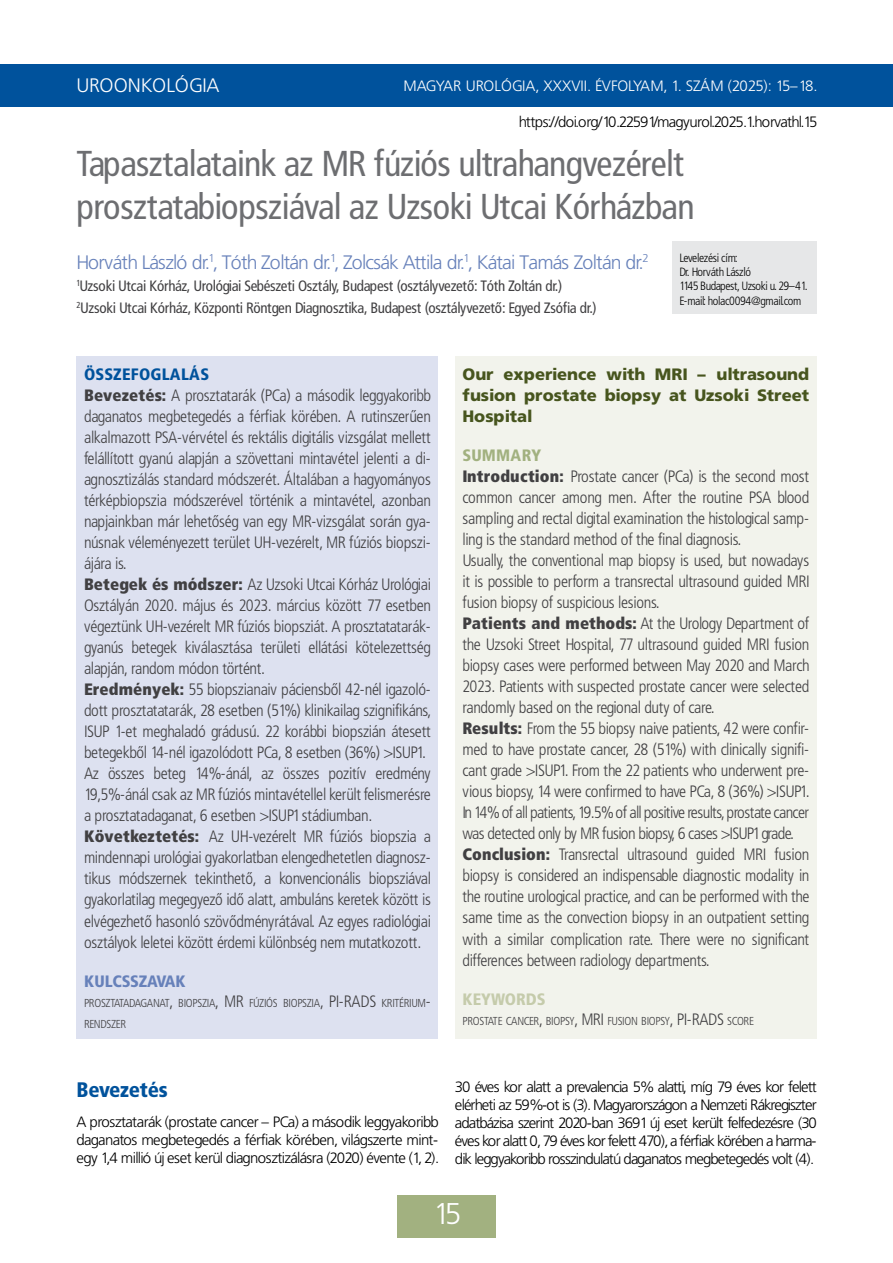
<style>
.page{position:relative;width:893px;height:1263px;background:#fff}
.page>*{position:absolute;margin:0;border:0;box-sizing:border-box;transform-origin:0 0}
.t1{font:36px/43.2px "Frutiger Cn PFL";color:#6d6e71}
.t2{font:30px "Frutiger Lt PFL";color:#fff}
.t3{font:21px "Frutiger Blk Cn PFL";color:#00529c}
.t4{font:19.5px "Frutiger Lt PFL";color:#6781ba}
.t5{font:19.5px "Frutiger Lt PFL";letter-spacing:.04em;color:#fff}
.t6{font:16.5px/21px "Frutiger Lt Cn PFL";letter-spacing:.01em;color:#414042}
.t7{font:16.5px/21px "Frutiger Blk PFL";letter-spacing:.01em;color:#47551e;text-align:justify}
.t8{font:16.5px "Frutiger Blk Cn PFL";letter-spacing:.03em;color:#00529c}
.t9{font:16.5px "Frutiger Blk Cn PFL";letter-spacing:.01em;color:#6781ba}
.t10{font:16.5px "Frutiger Blk Cn PFL";letter-spacing:.01em;color:#c5cbab}
.t11{font:16.5px "Frutiger Blk Cn PFL";letter-spacing:.03em;color:#a2b180}
.t12{font:15px/18px "Frutiger Lt PFL";color:#000;text-align:justify}
.t13{font:15px/22.2px "Frutiger Cn PFL";color:#414042}
.t14{font:15px "Frutiger Lt PFL";letter-spacing:.04em;color:#fff}
.t15{font:12px/14.4px "Frutiger Lt Cn PFL";color:#000}
.t16{font:11.55px/21px "Frutiger Lt Cn PFL";letter-spacing:.01em;color:#414042}
.s1{font-family:"Frutiger X Blk Cn PFL"}
.s2{font-size:16.5px}
</style>
<div class="page">
<div style="left:0;top:64px;width:893px;height:42px;background:#00529c"></div>
<div style="left:398px;top:1195px;width:98px;height:42px;background:#a2b180"></div>
<div style="left:672px;top:241px;width:144px;height:72px;background:#e6e7e8"></div>
<div style="left:77px;top:356px;width:361px;height:683px;background:#dde1f0"></div>
<div style="left:455px;top:356px;width:361px;height:683px;background:#f2f3ec"></div>
<p class="t5" style="left:77px;top:75px;width:144px">UROONKOLÓGIA</p>
<p class="t14" style="left:404px;top:77px;width:414px">MAGYAR UROLÓGIA, XXXVII. ÉVFOLYAM, 1. SZÁM (2025): 15–18.</p>
<p class="t12" style="left:519px;top:113px;width:299px">https://doi.org/10.22591/magyurol.2025.1.horvathl.15</p>
<h1 class="t1" style="left:77px;top:142px;width:619px">Tapasztalataink az MR fúziós ultrahangvezérelt prosztatabiopsziával az Uzsoki Utcai Kórházban</h1>
<p class="t4" style="left:77px;top:251px;width:573px">Horváth László dr.<sup>1</sup>, Tóth Zoltán dr.<sup>1</sup>, Zolcsák Attila dr.<sup>1</sup>, Kátai Tamás Zoltán dr.<sup>2</sup></p>
<p class="t13" style="left:77px;top:275px;width:521px"><sup>1</sup>Uzsoki Utcai Kórház, Urológiai Sebészeti Osztály, Budapest (osztályvezető: Tóth Zoltán dr.)<br><sup>2</sup>Uzsoki Utcai Kórház, Központi Röntgen Diagnosztika, Budapest (osztályvezető: Egyed Zsófia dr.)</p>
<p class="t15" style="left:679px;top:250px;width:129px">Levelezési cím:<br>Dr. Horváth László<br>1145 Budapest, Uzsoki u. 29–41.<br>E-mail: holac0094@gmail.com</p>
<p class="t8" style="left:84px;top:365px;width:126px">ÖSSZEFOGLALÁS</p>
<p class="t6" style="left:84px;top:385px;width:348px"><span class="s1">Bevezetés:</span> A prosztatarák (PCa) a második leggyakoribb daganatos megbetegedés a férfiak körében. A rutinszerűen alkalmazott PSA-vérvétel és rektális digitális vizsgálat mellett felállított gyanú alapján a szövettani mintavétel jelenti a di&shy;agnosztizálás standard módszerét. Általában a hagyományos térképbiopszia módszerével történik a mintavétel, azonban napjainkban már lehetőség van egy MR-vizsgálat során gya&shy;núsnak véleményezett terület UH-vezérelt, MR fúziós biopszi&shy;ájára is.<br><span class="s1">Betegek és módszer:</span> Az Uzsoki Utcai Kórház Urológiai Osztályán 2020. május és 2023. március között 77 esetben végeztünk UH-vezérelt MR fúziós biopsziát. A prosztatatarák&shy;gyanús betegek kiválasztása területi ellátási kötelezettség alapján, random módon történt.<br><span class="s1">Eredmények:</span> 55 biopszianaiv páciensből 42-nél igazoló&shy;dott prosztatatarák, 28 esetben (51%) klinikailag szignifikáns, ISUP 1-et meghaladó grádusú. 22 korábbi biopszián átesett betegekből 14-nél igazolódott PCa, 8 esetben (36%) &gt;ISUP1.<br>Az összes beteg 14%-ánál, az összes pozitív eredmény 19,5%-ánál csak az MR fúziós mintavétellel került felismerésre a prosztatadaganat, 6 esetben &gt;ISUP1 stádiumban.<br><span class="s1">Következtetés:</span> Az UH-vezérelt MR fúziós biopszia a mindennapi urológiai gyakorlatban elengedhetetlen diagnosz&shy;tikus módszernek tekinthető, a konvencionális biopsziával gyakorlatilag megegyező idő alatt, ambuláns keretek között is elvégezhető hasonló szövődményrátával. Az egyes radiológiai osztályok leletei között érdemi különbség nem mutatkozott.</p>
<p class="t9" style="left:84px;top:971px;width:103px">KULCSSZAVAK</p>
<p class="t16" style="left:84px;top:993px;width:348px">PROSZTATADAGANAT<span class="s2">,</span> BIOPSZIA<span class="s2">, MR</span> FÚZIÓS BIOPSZIA<span class="s2">, PI-RADS</span> KRITÉRIUM<span class="s2">-<br></span>RENDSZER</p>
<p class="t7" style="left:462px;top:364px;width:348px">Our experience with MRI – ultrasound fusion prostate biopsy at Uzsoki Street Hospital</p>
<p class="t11" style="left:462px;top:446px;width:80px">SUMMARY</p>
<p class="t6" style="left:462px;top:466px;width:348px"><span class="s1">Introduction:</span> Prostate cancer (PCa) is the second most common cancer among men. After the routine PSA blood sampling and rectal digital examination the histological samp&shy;ling is the standard method of the final diagnosis.<br>Usually, the conventional map biopsy is used, but nowadays it is possible to perform a transrectal ultrasound guided MRI fusion biopsy of suspicious lesions.<br><span class="s1">Patients and methods:</span> At the Urology Department of the Uzsoki Street Hospital, 77 ultrasound guided MRI fusion biopsy cases were performed between May 2020 and March 2023. Patients with suspected prostate cancer were selected randomly based on the regional duty of care.<br><span class="s1">Results:</span> From the 55 biopsy naive patients, 42 were confir&shy;med to have prostate cancer, 28 (51%) with clinically signifi&shy;cant grade &gt;ISUP1. From the 22 patients who underwent pre&shy;vious biopsy, 14 were confirmed to have PCa, 8 (36%) &gt;ISUP1.<br>In 14% of all patients, 19.5% of all positive results, prostate cancer was detected only by MR fusion biopsy, 6 cases &gt;ISUP1 grade.<br><span class="s1">Conclusion:</span> Transrectal ultrasound guided MRI fusion biopsy is considered an indispensable diagnostic modality in the routine urological practice, and can be performed with the same time as the convection biopsy in an outpatient setting with a similar complication rate. There were no significant differences between radiology departments.</p>
<p class="t10" style="left:462px;top:989px;width:84px">KEYWORDS</p>
<p class="t16" style="left:462px;top:1011px;width:292px">PROSTATE CANCER<span class="s2">,</span> BIOPSY<span class="s2">, MRI</span> FUSION BIOPSY<span class="s2">, PI-RADS</span> SCORE</p>
<p class="t3" style="left:77px;top:1077px;width:93px">Bevezetés</p>
<p class="t12" style="left:77px;top:1113px;width:363px">A prosztatarák (prostate cancer – PCa) a második leggyakoribb daganatos megbetegedés a férfiak körében, világszerte mint&shy;egy 1,4 millió új eset kerül diagnosztizálásra (2020) évente (1, 2).</p>
<p class="t12" style="left:455px;top:1078px;width:363px">30 éves kor alatt a prevalencia 5% alatti, míg 79 éves kor felett elérheti az 59%-ot is (3). Magyarországon a Nemzeti Rákregiszter adatbázisa szerint 2020-ban 3691 új eset került felfedezésre (30 éves kor alatt 0, 79 éves kor felett 470), a férfiak körében a harma&shy;dik leggyakoribb rosszindulatú daganatos megbetegedés volt (4).</p>
<h2 class="t2" style="left:434px;top:1197px;width:28px">15</h2>
</div>
